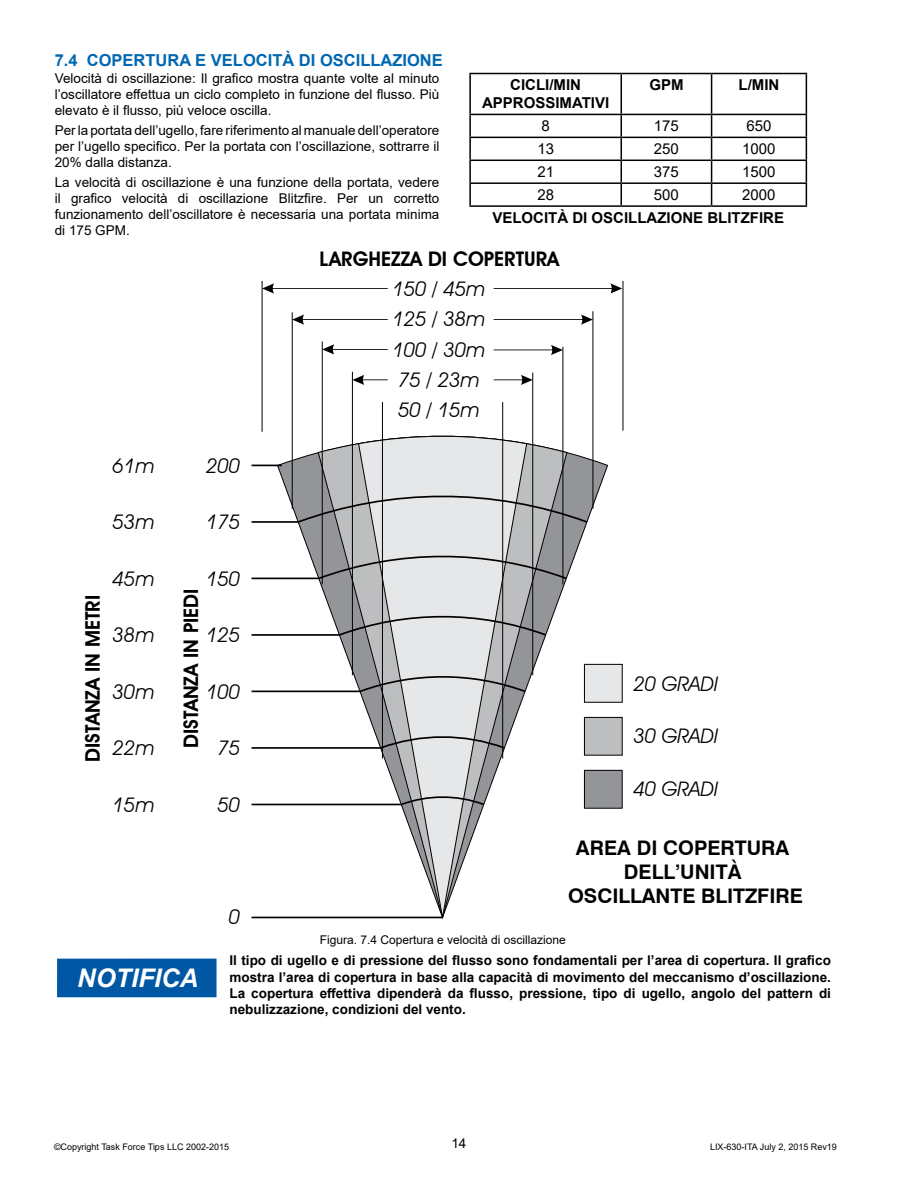
<style>
.page{position:relative;width:918px;height:1188px;background:#fff}
.page>*{position:absolute;margin:0;border:0;box-sizing:border-box;transform-origin:0 0}
.t1{font:italic 700 25.65px "Arial";color:#fff}
.t2{font:italic 20.1px/30.5px "Avant Garde IT Cby BT";color:#000}
.t3{font:600 20.1px "Avant Garde IT Cby BT";color:#000}
.t4{font:700 20.1px/24.2px "Swiss 721 BT";color:#000;text-align:center}
.t5{font:700 16.5px "Arial";color:#0067b1}
.t6{font:700 15px/18px "Arial";color:#000;text-align:center}
.t7{font:15px "Arial";color:#000}
.t8{font:13.5px/16.2px "Arial";color:#000;text-align:justify}
.t9{font:700 13.5px/16.2px "Arial";color:#000;text-align:justify}
.t10{font:12px "Arial";color:#000}
.t11{font:9px "Arial";color:#000}
</style>
<div class="page">
<hr style="left:469px;top:73px;width:152px;height:1px;background:#000">
<hr style="left:469px;top:74px;width:2px;height:40px;background:#000">
<hr style="left:621px;top:73px;width:91px;height:1px;background:#000">
<hr style="left:621px;top:74px;width:1px;height:40px;background:#000">
<hr style="left:712px;top:73px;width:95px;height:1px;background:#000">
<hr style="left:711px;top:74px;width:1px;height:40px;background:#000">
<hr style="left:806px;top:74px;width:1px;height:40px;background:#000">
<hr style="left:469px;top:114px;width:152px;height:1px;background:#000">
<hr style="left:469px;top:115px;width:2px;height:22px;background:#000">
<hr style="left:621px;top:114px;width:91px;height:1px;background:#000">
<hr style="left:712px;top:114px;width:95px;height:1px;background:#000">
<hr style="left:469px;top:137px;width:152px;height:1px;background:#000">
<hr style="left:469px;top:138px;width:2px;height:22px;background:#000">
<hr style="left:621px;top:137px;width:91px;height:1px;background:#000">
<hr style="left:712px;top:137px;width:95px;height:1px;background:#000">
<hr style="left:469px;top:160px;width:152px;height:1px;background:#000">
<hr style="left:469px;top:161px;width:2px;height:21px;background:#000">
<hr style="left:621px;top:160px;width:91px;height:1px;background:#000">
<hr style="left:712px;top:160px;width:95px;height:1px;background:#000">
<hr style="left:469px;top:182px;width:152px;height:2px;background:#000">
<hr style="left:469px;top:184px;width:2px;height:21px;background:#000">
<hr style="left:621px;top:182px;width:91px;height:2px;background:#000">
<svg style="left:621px;top:115px;width:1px;height:90px"></svg>
<hr style="left:712px;top:182px;width:95px;height:2px;background:#000">
<svg style="left:711px;top:115px;width:1px;height:90px"></svg>
<svg style="left:806px;top:115px;width:1px;height:90px"></svg>
<hr style="left:469px;top:205px;width:152px;height:2px;background:#000">
<hr style="left:621px;top:205px;width:91px;height:2px;background:#000">
<hr style="left:712px;top:205px;width:95px;height:2px;background:#000">
<svg style="left:277px;top:427px;width:331px;height:490px"></svg>
<svg style="left:318px;top:431px;width:249px;height:488px"></svg>
<svg style="left:358px;top:434px;width:169px;height:486px"></svg>
<hr style="left:252px;top:465px;width:30px;height:1px;background:#000">
<hr style="left:262px;top:281px;width:1px;height:151px;background:#000">
<hr style="left:623px;top:281px;width:1px;height:150px;background:#000">
<svg style="left:262px;top:283px;width:126px;height:11px"></svg>
<svg style="left:494px;top:283px;width:128px;height:11px"></svg>
<hr style="left:322px;top:342px;width:1px;height:242px;background:#000">
<hr style="left:562px;top:347px;width:1px;height:237px;background:#000">
<svg style="left:322px;top:344px;width:66px;height:10px"></svg>
<svg style="left:494px;top:345px;width:69px;height:10px"></svg>
<hr style="left:502px;top:402px;width:1px;height:357px;background:#000">
<hr style="left:382px;top:402px;width:1px;height:357px;background:#000">
<hr style="left:292px;top:312px;width:1px;height:197px;background:#000">
<hr style="left:593px;top:311px;width:1px;height:198px;background:#000">
<svg style="left:292px;top:315px;width:96px;height:10px"></svg>
<svg style="left:494px;top:315px;width:99px;height:10px"></svg>
<hr style="left:352px;top:372px;width:1px;height:303px;background:#000">
<hr style="left:532px;top:373px;width:1px;height:302px;background:#000">
<svg style="left:352px;top:375px;width:36px;height:10px"></svg>
<svg style="left:494px;top:375px;width:39px;height:10px"></svg>
<svg style="left:251px;top:795px;width:235px;height:12px"></svg>
<svg style="left:251px;top:733px;width:256px;height:17px"></svg>
<svg style="left:251px;top:672px;width:276px;height:22px"></svg>
<svg style="left:251px;top:611px;width:297px;height:26px"></svg>
<svg style="left:251px;top:549px;width:317px;height:32px"></svg>
<svg style="left:251px;top:488px;width:338px;height:36px"></svg>
<hr style="left:252px;top:917px;width:191px;height:1px;background:#000">
<div style="left:584px;top:664px;width:38px;height:38px;background:#e6e7e8"></div>
<div style="left:584px;top:664px;width:38px;height:38px;border:1px solid #000"></div>
<div style="left:584px;top:717px;width:38px;height:38px;background:#bcbec0"></div>
<div style="left:584px;top:717px;width:38px;height:38px;border:1px solid #000"></div>
<div style="left:584px;top:770px;width:38px;height:38px;background:#939598"></div>
<div style="left:584px;top:770px;width:38px;height:38px;border:1px solid #000"></div>
<div style="left:57px;top:959px;width:160px;height:38px;background:#0058a5"></div>
<p class="t5" style="left:55px;top:49px;width:390px">7.4 COPERTURA E VELOCITÀ DI OSCILLAZIONE</p>
<p class="t8" style="left:55px;top:70px;width:386px">Velocità di oscillazione: Il grafico mostra quante volte al minuto l’oscillatore effettua un ciclo completo in funzione del flusso. Più elevato è il flusso, più veloce oscilla.</p>
<p class="t8" style="left:55px;top:122px;width:386px">Per la portata dell’ugello, fare riferimento al manuale dell’operatore per l’ugello specifico. Per la portata con l’oscillazione, sottrarre il 20% dalla distanza.</p>
<p class="t8" style="left:55px;top:174px;width:386px">La velocità di oscillazione è una funzione della portata, vedere il grafico velocità di oscillazione Blitzfire. Per un corretto funzionamento dell’oscillatore è necessaria una portata minima di 175 GPM.</p>
<p class="t6" style="left:482px;top:76px;width:129px">CICLI/MIN<br>APPROSSIMATIVI</p>
<p class="t6" style="left:649px;top:76px;width:36px">GPM</p>
<p class="t6" style="left:739px;top:76px;width:42px">L/MIN</p>
<p class="t7" style="left:542px;top:116px;width:10px">8</p>
<p class="t7" style="left:654px;top:116px;width:27px">175</p>
<p class="t7" style="left:746px;top:116px;width:27px">650</p>
<p class="t7" style="left:537px;top:139px;width:18px">13</p>
<p class="t7" style="left:654px;top:139px;width:27px">250</p>
<p class="t7" style="left:742px;top:139px;width:35px">1000</p>
<p class="t7" style="left:537px;top:162px;width:18px">21</p>
<p class="t7" style="left:654px;top:162px;width:27px">375</p>
<p class="t7" style="left:742px;top:162px;width:35px">1500</p>
<p class="t7" style="left:537px;top:185px;width:18px">28</p>
<p class="t7" style="left:654px;top:185px;width:27px">500</p>
<p class="t7" style="left:742px;top:185px;width:35px">2000</p>
<p class="t6" style="left:492px;top:209px;width:293px">VELOCITÀ DI OSCILLAZIONE BLITZFIRE</p>
<h2 class="t2" style="left:113px;top:450px;width:43px">61m</h2>
<h2 class="t2" style="left:113px;top:506px;width:43px">53m</h2>
<h2 class="t3" style="left:81px;top:762px;width:168px;rotate:-90deg">DISTANZA IN METRI</h2>
<h2 class="t2" style="left:113px;top:563px;width:43px">45m</h2>
<h2 class="t2" style="left:113px;top:620px;width:43px">38m</h2>
<h2 class="t2" style="left:113px;top:676px;width:43px">30m</h2>
<h2 class="t2" style="left:113px;top:732px;width:43px">22m</h2>
<h2 class="t2" style="left:113px;top:789px;width:43px">15m</h2>
<h2 class="t2" style="left:206px;top:450px;width:36px">200</h2>
<h2 class="t2" style="left:206px;top:506px;width:36px">175</h2>
<h2 class="t3" style="left:179px;top:748px;width:160px;rotate:-90deg">DISTANZA IN PIEDI</h2>
<h2 class="t2" style="left:206px;top:563px;width:36px">150</h2>
<h2 class="t2" style="left:206px;top:620px;width:36px">125</h2>
<h2 class="t2" style="left:206px;top:676px;width:36px">100</h2>
<h2 class="t2" style="left:218px;top:732px;width:24px">75</h2>
<h2 class="t2" style="left:218px;top:789px;width:24px">50</h2>
<h2 class="t2" style="left:229px;top:901px;width:13px">0</h2>
<h2 class="t3" style="left:320px;top:247px;width:241px">LARGHEZZA DI COPERTURA</h2>
<h2 class="t2" style="left:393px;top:273px;width:94px">150 / 45m<br>125 / 38m<br>100 / 30m<br>75 / 23m<br>50 / 15m</h2>
<h2 class="t2" style="left:633px;top:668px;width:86px">20 GRADI</h2>
<h2 class="t2" style="left:633px;top:721px;width:86px">30 GRADI</h2>
<h2 class="t2" style="left:633px;top:774px;width:86px">40 GRADI</h2>
<h2 class="t4" style="left:568px;top:835px;width:236px">AREA DI COPERTURA<br>DELL’UNITÀ<br>OSCILLANTE BLITZFIRE</h2>
<p class="t10" style="left:320px;top:932px;width:248px">Figura. 7.4 Copertura e velocità di oscillazione</p>
<h1 class="t1" style="left:77px;top:961px;width:123px">NOTIFICA</h1>
<p class="t9" style="left:230px;top:953px;width:603px">Il tipo di ugello e di pressione del flusso sono fondamentali per l’area di copertura. Il grafico mostra l’area di copertura in base alla capacità di movimento del meccanismo d’oscillazione.<br>La copertura effettiva dipenderà da flusso, pressione, tipo di ugello, angolo del pattern di nebulizzazione, condizioni del vento.</p>
<p class="t11" style="left:54px;top:1140px;width:177px">©Copyright Task Force Tips LLC 2002-2015</p>
<p class="t8" style="left:451px;top:1135px;width:17px">14</p>
<p class="t11" style="left:710px;top:1140px;width:128px">LIX-630-ITA July 2, 2015 Rev19</p>
</div>
